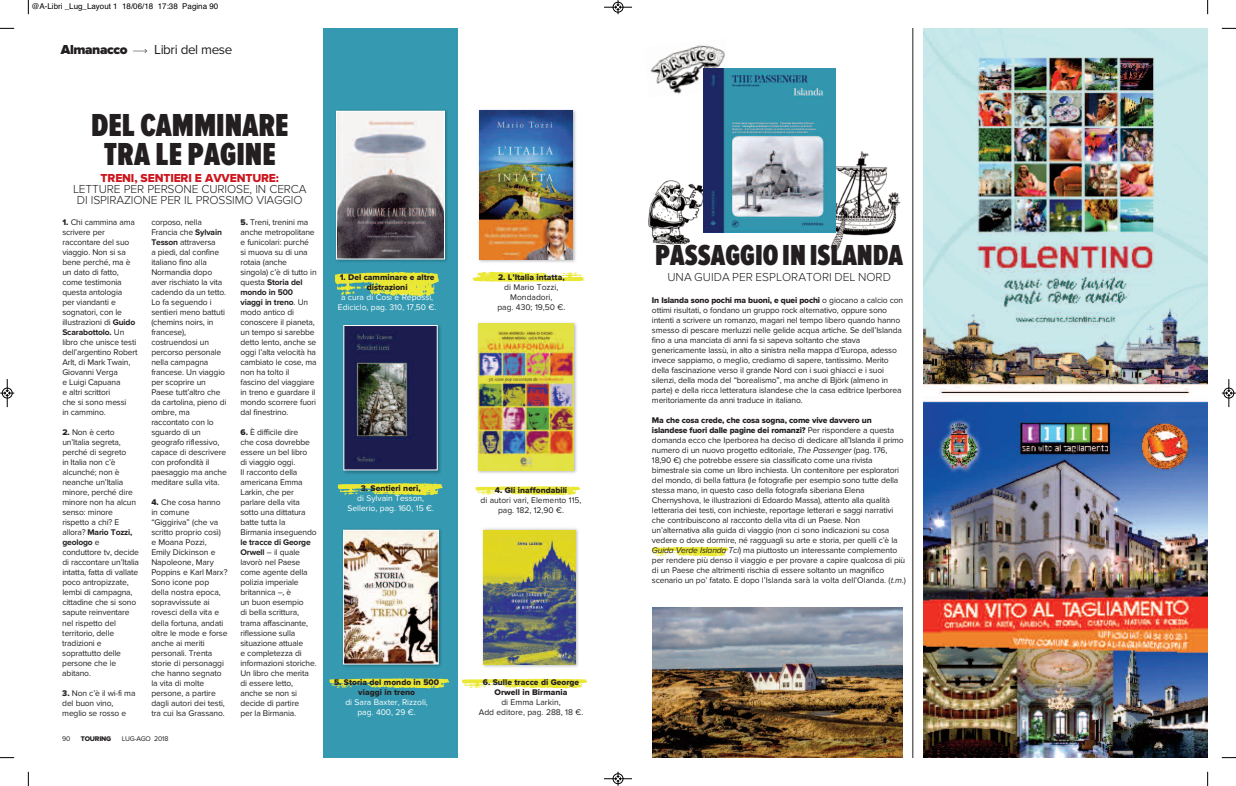
<style>
.page{position:relative;width:1236px;height:786px;background:#fff}
.page>*{position:absolute;margin:0;border:0;box-sizing:border-box;transform-origin:0 0}
.t1{font:900 33px/28.8px "Proxima Nova Ex Cn";color:#231f20;text-align:center}
.t2{font:900 30px "Proxima Nova Ex Cn";color:#231f20}
.t3{font:13.5px "Proxima Nova";letter-spacing:-.03em;color:#231f20}
.t4{font:900 13.5px "Proxima Nova";letter-spacing:-.03em;color:#231f20}
.t5{font:300 12px/11px "Proxima Nova";letter-spacing:-.01em;color:#231f20;text-align:center}
.t6{font:12px "Proxima Nova Extrabld";letter-spacing:-.01em;color:#cd151d}
.t7{font:8.5px/10px "Proxima Nova";letter-spacing:-.02em;color:#231f20}
.t8{font:8.5px/10px "Proxima Nova Extrabld";letter-spacing:-.02em;color:#231f20}
.t9{font:8.5px/10px "Proxima Nova Extrabld";color:#231f20;text-align:center}
.t10{font:8.5px/10px "Proxima Nova";color:#fff;text-align:center}
.t11{font:8.5px/10px "Proxima Nova";color:#231f20;text-align:center}
.t12{font:8px "Helvetica";color:#000}
.t13{font:7px "Proxima Nova";letter-spacing:-.03em;color:#231f20}
.t14{font:7px "Proxima Nova Extrabld";letter-spacing:-.03em;color:#231f20}
.s1{font-family:"Proxima Nova Extrabld"}
.s2{font-weight:700}
.s3{font-family:"Proxima Nova"}
.s4{font-style:italic}
</style>
<div class="page">
<img style="left:652px;top:607px;width:250px;height:150px">
<div style="left:323px;top:28px;width:134px;height:729px;background:#359ab1"></div>
<svg style="left:335px;top:272px;width:104px;height:24px"></svg>
<svg style="left:330px;top:678px;width:119px;height:10px"></svg>
<svg style="left:338px;top:483px;width:104px;height:12px"></svg>
<svg style="left:473px;top:271px;width:110px;height:11px"></svg>
<img style="left:343px;top:529px;width:98px;height:138px">
<img style="left:345px;top:532px;width:91px;height:130px">
<div style="left:343px;top:530px;width:95px;height:134px;border:1px solid #fff"></div>
<img style="left:482px;top:528px;width:96px;height:139px">
<img style="left:483px;top:530px;width:92px;height:134px">
<svg style="left:476px;top:486px;width:104px;height:9px"></svg>
<svg style="left:652px;top:546px;width:76px;height:10px"></svg>
<svg style="left:462px;top:678px;width:125px;height:10px"></svg>
<img style="left:343px;top:325px;width:98px;height:149px">
<img style="left:346px;top:327px;width:89px;height:141px">
<img style="left:478px;top:109px;width:98px;height:153px">
<img style="left:479px;top:111px;width:94px;height:148px">
<hr style="left:912px;top:28px;width:1px;height:729px;background:#231f20">
<img style="left:923px;top:28px;width:285px;height:729px">
<img style="left:336px;top:110px;width:111px;height:152px">
<img style="left:338px;top:113px;width:105px;height:144px">
<div style="left:336px;top:111px;width:109px;height:148px;border:1px solid #fff"></div>
<img style="left:477px;top:322px;width:100px;height:151px">
<img style="left:478px;top:324px;width:95px;height:146px">
<img style="left:648px;top:177px;width:56px;height:68px">
<img style="left:650px;top:45px;width:75px;height:53px">
<img style="left:830px;top:151px;width:71px;height:101px">
<img style="left:704px;top:68px;width:132px;height:165px">
<svg style="left:28px;top:0;width:1px;height:14px"></svg>
<svg style="left:0;top:28px;width:14px;height:1px"></svg>
<svg style="left:1207px;top:0;width:1px;height:14px"></svg>
<svg style="left:1222px;top:28px;width:14px;height:1px"></svg>
<svg style="left:28px;top:771px;width:1px;height:14px"></svg>
<svg style="left:0;top:757px;width:14px;height:1px"></svg>
<svg style="left:1207px;top:771px;width:1px;height:14px"></svg>
<svg style="left:1222px;top:757px;width:14px;height:1px"></svg>
<svg style="left:604px;top:0;width:28px;height:14px"></svg>
<svg style="left:604px;top:771px;width:28px;height:14px"></svg>
<svg style="left:0;top:379px;width:14px;height:28px"></svg>
<svg style="left:1222px;top:379px;width:14px;height:28px"></svg>
<p class="t12" style="left:31px;top:2px;width:188px">@A-Libri _Lug_Layout 1 18/06/18 17:38 Pagina 90</p>
<h3 class="t4" style="left:61px;top:45px;width:68px">Almanacco</h3>
<h3 class="t3" style="left:154px;top:45px;width:80px">Libri del mese</h3>
<h1 class="t1" style="left:91px;top:114px;width:199px">DEL CAMMINARE<br>TRA LE PAGINE</h1>
<h3 class="t6" style="left:101px;top:174px;width:180px">TRENI, SENTIERI E AVVENTURE:</h3>
<h3 class="t5" style="left:73px;top:184px;width:235px">LETTURE PER PERSONE CURIOSE, IN CERCA<br>DI ISPIRAZIONE PER IL PROSSIMO VIAGGIO</h3>
<p class="t7" style="left:62px;top:218px;width:77px"><span class="s1">1.</span> Chi cammina ama scrivere per raccontare del suo viaggio. Non si sa bene perché, ma è un dato di fatto, come testimonia questa antologia<br>per viandanti e sognatori, con le illustrazioni di <span class="s2">Guido<br>Scarabottolo.</span> Un libro che unisce testi dell’argentino Robert<br>Arlt, di Mark Twain,<br>Giovanni Verga<br>e Luigi Capuana<br>e altri scrittori<br>che si sono messi<br>in cammino.</p>
<p class="t7" style="left:62px;top:428px;width:78px"><span class="s1">2.</span> Non è certo un’Italia segreta, perché di segreto<br>in Italia non c’è alcunché; non è neanche un’Italia minore, perché dire minore non ha alcun senso: minore rispetto a chi? E allora? <span class="s2">Mario Tozzi, geologo</span> e conduttore tv, decide di raccontare un’Italia intatta, fatta di vallate poco antropizzate, lembi di campagna, cittadine che si sono sapute reinventare nel rispetto del territorio, delle tradizioni e soprattutto delle persone che le abitano.</p>
<p class="t7" style="left:62px;top:688px;width:75px"><span class="s1">3.</span> Non c’è il wi-fi ma del buon vino, meglio se rosso e</p>
<p class="t7" style="left:151px;top:218px;width:77px">corposo, nella<br>Francia che <span class="s2">Sylvain<br>Tesson</span> attraversa<br>a piedi, dal confine italiano fino alla<br>Normandia dopo aver rischiato la vita cadendo da un tetto.<br>Lo fa seguendo i sentieri meno battuti (chemins noirs, in francese), costruendosi un percorso personale nella campagna francese. Un viaggio per scoprire un<br>Paese tutt’altro che da cartolina, pieno di ombre, ma raccontato con lo sguardo di un geografo riflessivo, capace di descrivere con profondità il paesaggio ma anche meditare sulla vita.</p>
<p class="t7" style="left:151px;top:498px;width:78px"><span class="s1">4.</span> Che cosa hanno in comune “Giggiriva” (che va scritto proprio così) e Moana Pozzi,<br>Emily Dickinson e<br>Napoleone, Mary<br>Poppins e Karl Marx?<br>Sono icone pop della nostra epoca, sopravvissute ai rovesci della vita e della fortuna, andati oltre le mode e forse anche ai meriti personali. Trenta storie di personaggi che hanno segnato la vita di molte persone, a partire dagli autori dei testi, tra cui Isa Grassano.</p>
<p class="t13" style="left:62px;top:736px;width:10px">90</p>
<p class="t14" style="left:81px;top:736px;width:32px">TOURING</p>
<p class="t13" style="left:122px;top:736px;width:48px">LUG-AGO 2018</p>
<p class="t7" style="left:240px;top:218px;width:78px"><span class="s1">5.</span> Treni, trenini ma anche metropolitane e funicolari: purché si muova su di una rotaia (anche singola) c’è di tutto in questa <span class="s2">Storia del mondo in 500 viaggi in treno</span>. Un modo antico di conoscere il pianeta, un tempo si sarebbe detto lento, anche se oggi l’alta velocità ha cambiato le cose, ma non ha tolto il fascino del viaggiare in treno e guardare il mondo scorrere fuori dal finestrino.</p>
<p class="t7" style="left:240px;top:428px;width:78px"><span class="s1">6.</span> È difficile dire<br>che cosa dovrebbe essere un bel libro<br>di viaggio oggi.<br>Il racconto della americana Emma<br>Larkin, che per parlare della vita sotto una dittatura batte tutta la<br>Birmania inseguendo</p>
<p class="t7" style="left:240px;top:538px;width:78px"><span class="s2">le tracce di George<br>Orwell</span> – il quale lavorò nel Paese come agente della polizia imperiale britannica –, è<br>un buon esempio<br>di bella scrittura, trama affascinante, riflessione sulla situazione attuale<br>e completezza di informazioni storiche.<br>Un libro che merita di essere letto, anche se non si decide di partire<br>per la Birmania.</p>
<p class="t9" style="left:340px;top:272px;width:96px">1. Del camminare e altre distrazioni</p>
<p class="t10" style="left:338px;top:292px;width:100px">a cura di Cosi e Repossi,<br>Ediciclo, pag. 310, 17,50 €.</p>
<p class="t9" style="left:361px;top:483px;width:61px">3. Sentieri neri,</p>
<p class="t10" style="left:347px;top:493px;width:88px">di Sylvain Tesson,<br>Sellerio, pag. 160, 15 €.</p>
<p class="t9" style="left:334px;top:678px;width:107px">5. Storia del mondo in 500 viaggi in treno</p>
<p class="t10" style="left:345px;top:698px;width:84px">di Sara Baxter, Rizzoli, pag. 400, 29 €.</p>
<p class="t9" style="left:498px;top:272px;width:68px">2. L’Italia intatta,</p>
<p class="t11" style="left:497px;top:282px;width:69px">di Mario Tozzi,<br>Mondadori,<br>pag. 430; 19,50 €.</p>
<p class="t9" style="left:495px;top:486px;width:74px">4. Gli inaffondabili</p>
<p class="t11" style="left:481px;top:496px;width:102px">di autori vari, Elemento 115, pag. 182, 12,90 €.</p>
<p class="t9" style="left:483px;top:678px;width:98px">6. Sulle tracce di George<br>Orwell in Birmania</p>
<p class="t11" style="left:479px;top:698px;width:106px">di Emma Larkin,<br>Add editore, pag. 288, 18 €.</p>
<h2 class="t2" style="left:655px;top:245px;width:249px">PASSAGGIOINISLANDA</h2>
<h3 class="t5" style="left:667px;top:272px;width:225px">UNA GUIDA PER ESPLORATORI DEL NORD</h3>
<p class="t8" style="left:652px;top:295px;width:253px">In Islanda sono pochi ma buoni, e quei pochi <span class="s3">o giocano a calcio con</span></p>
<p class="t7" style="left:652px;top:305px;width:251px">ottimi risultati, o fondano un gruppo rock alternativo, oppure sono intenti a scrivere un romanzo, magari nel tempo libero quando hanno smesso di pescare merluzzi nelle gelide acqua artiche. Se dell’Islanda fino a una manciata di anni fa si sapeva soltanto che stava genericamente lassù, in alto a sinistra nella mappa d’Europa, adesso invece sappiamo, o meglio, crediamo di sapere, tantissimo. Merito della fascinazione verso il grande Nord con i suoi ghiacci e i suoi silenzi, della moda del “borealismo”, ma anche di Björk (almeno in parte) e della ricca letteratura islandese che la casa editrice Iperborea meritoriamente da anni traduce in italiano.</p>
<p class="t8" style="left:652px;top:415px;width:244px">Ma che cosa crede, che cosa sogna, come vive davvero un islandese fuori dalle pagine dei romanzi? <span class="s3">Per rispondere a questa</span></p>
<p class="t7" style="left:652px;top:435px;width:256px">domanda ecco che Iperborea ha deciso di dedicare all’Islanda il primo numero di un nuovo progetto editoriale, <span class="s4">The Passenger</span> (pag. 176, 18,90 €) che potrebbe essere sia classificato come una rivista bimestrale sia come un libro inchiesta. Un contenitore per esploratori del mondo, di bella fattura (le fotografie per esempio sono tutte della stessa mano, in questo caso della fotografa siberiana Elena Chernyshova, le illustrazioni di Edoardo Massa), attento alla qualità letteraria dei testi, con inchieste, reportage letterari e saggi narrativi che contribuiscono al racconto della vita di un Paese. Non un’alternativa alla guida di viaggio (non ci sono indicazioni su cosa vedere o dove dormire, né ragguagli su arte e storia, per quelli c’è la <span class="s4">Guida Verde Islanda Tci</span>) ma piuttosto un interessante complemento per rendere più denso il viaggio e per provare a capire qualcosa di più di un Paese che altrimenti rischia di essere soltanto un magnifico scenario un po’ fatato. E dopo l’Islanda sarà la volta dell’Olanda. (<span class="s4">t.m.</span>)</p>
</div>
